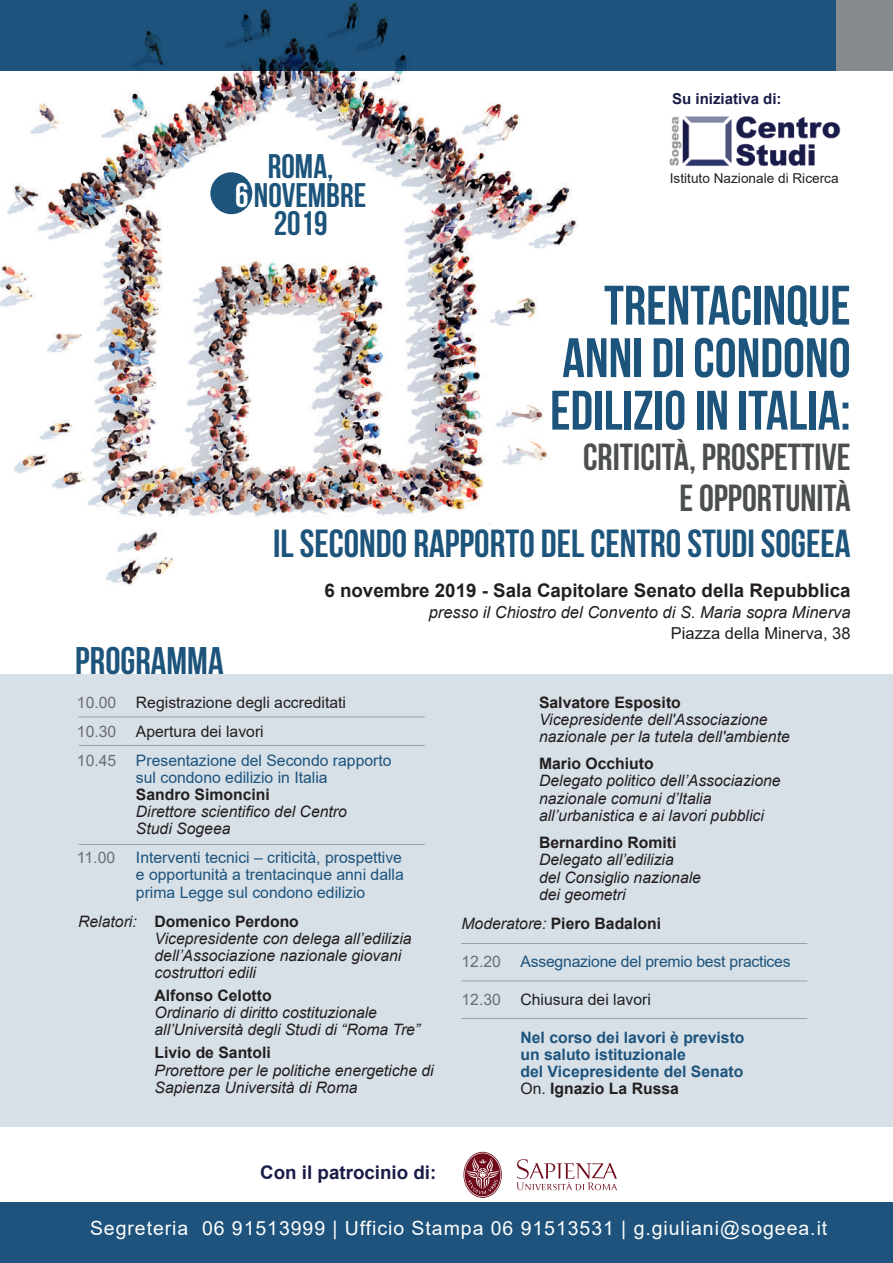
<style>
.page{position:relative;width:893px;height:1263px;background:#fff}
.page>*{position:absolute;margin:0;border:0;box-sizing:border-box;transform-origin:0 0}
.t1{font:700 55.5px/52.5px "Bebas Neue";color:#1c547b;text-align:justify}
.t2{font:700 39px "Bebas Neue";color:#1c547b}
.t3{font:700 38.4px "Bebas Neue";color:#1c547b}
.t4{font:700 37.5px/40.5px "Bebas Neue";color:#4b4f4e;text-align:right}
.t5{font:700 33.9px/28.5px "Bebas Neue";color:#1c547b;text-align:center}
.t6{font:19.5px "Arial";letter-spacing:.05em;color:#fffefd}
.t7{font:700 18.75px "Arial";color:#231f20}
.t8{font:700 18.75px "Arial";color:#191c48}
.t9{font:italic 16.5px "Arial";color:#231f20}
.t10{font:16.5px "Arial";color:#231f20}
.t11{font:italic 15.75px/17.1px "Arial";color:#231f20}
.t12{font:15.75px/17.1px "Arial";color:#1d537c;text-align:justify}
.t13{font:15.75px/29.1px "Arial";color:#231f20}
.t14{font:700 15.75px "Arial";color:#231f20}
.t15{font:700 15.75px/17.1px "Arial";color:#1d537c}
.t16{font:15.75px "Arial";color:#6c6d70}
.t17{font:700 15px "Arial";color:#191c48}
.t18{font:13.65px "Arial";color:#231f20}
.s1{color:#fff}
.s2{color:#6c6d70}
.s3{color:#1d537c}
.s4{font-weight:700;font-style:normal}
.s5{font-weight:400;font-style:italic}
.s6{font-weight:400;color:#231f20}
.s7{color:#231f20}
</style>
<div class="page">
<div style="left:0;top:674px;width:893px;height:452px;background:#d7e0e7"></div>
<div style="left:821px;top:0;width:72px;height:70px;background:#868a8c"></div>
<div style="left:0;top:0;width:836px;height:70px;background:#1d537c"></div>
<img style="left:0;top:2px;width:634px;height:584px">
<div style="left:0;top:1202px;width:893px;height:61px;background:#1d537c"></div>
<img style="left:669px;top:116px;width:172px;height:50px">
<div style="left:210px;top:172px;width:42px;height:42px;background:#1c547b;border-radius:50%"></div>
<svg style="left:463px;top:1152px;width:39px;height:46px"></svg>
<svg style="left:516px;top:1159px;width:101px;height:31px"></svg>
<svg style="left:464px;top:1153px;width:37px;height:44px"></svg>
<div style="left:245px;top:525px;width:310px;height:108px;background:#fff"></div>
<hr style="left:79px;top:716px;width:346px;height:1px;background:#9d9fa2">
<hr style="left:79px;top:745px;width:346px;height:1px;background:#9d9fa2">
<hr style="left:79px;top:844px;width:346px;height:1px;background:#9d9fa2">
<hr style="left:461px;top:943px;width:346px;height:1px;background:#9d9fa2">
<hr style="left:461px;top:980px;width:346px;height:1px;background:#9d9fa2">
<hr style="left:461px;top:1018px;width:346px;height:1px;background:#9d9fa2">
<h3 class="t5" style="left:235px;top:152px;width:133px">ROMA,<br><span class="s1">6</span> NOVEMBRE<br>2019</h3>
<p class="t17" style="left:672px;top:88px;width:111px">Su iniziativa di:</p>
<p class="t18" style="left:670px;top:169px;width:170px">Istituto Nazionale di Ricerca</p>
<h3 class="t3" style="left:75px;top:640px;width:150px">PROGRAMMA</h3>
<h1 class="t1" style="left:550px;top:278px;width:302px;text-indent:54px">TRENTACINQUE ANNI DI CONDONO EDILIZIO IN ITALIA:</h1>
<h3 class="t4" style="left:583px;top:436px;width:269px">CRITICITÀ, PROSPETTIVE<br>E OPPORTUNITÀ</h3>
<h2 class="t2" style="left:273px;top:522px;width:579px">IL SECONDO RAPPORTO DEL CENTRO STUDI SOGEEA</h2>
<p class="t7" style="left:324px;top:577px;width:528px">6 novembre 2019 - Sala Capitolare Senato della Repubblica</p>
<p class="t9" style="left:429px;top:602px;width:423px">presso il Chiostro del Convento di S. Maria sopra Minerva</p>
<p class="t10" style="left:671px;top:622px;width:181px">Piazza della Minerva, 38</p>
<p class="t13" style="left:77px;top:687px;width:316px"><span class="s2">10.00</span> Registrazione degli accreditati<br><span class="s2">10.30</span> Apertura dei lavori<br><span class="s2">10.45</span> <span class="s3">Presentazione del Secondo rapporto</span></p>
<p class="t12" style="left:136px;top:769px;width:193px">sul condono edilizio in Italia</p>
<p class="t14" style="left:136px;top:783px;width:135px">Sandro Simoncini</p>
<p class="t11" style="left:136px;top:803px;width:212px">Direttore scientifico del Centro<br>Studi Sogeea</p>
<p class="t16" style="left:77px;top:847px;width:40px">11.00</p>
<p class="t12" style="left:136px;top:849px;width:269px">Interventi tecnici – criticità, prospettive e opportunità a trentacinque anni dalla prima Legge sul condono edilizio</p>
<p class="t11" style="left:155px;top:913px;width:259px;text-indent:-76px">Relatori: <span class="s4">Domenico Perdono<br></span>Vicepresidente con delega all’edilizia dell’Associazione nazionale giovani costruttori edili</p>
<p class="t14" style="left:155px;top:984px;width:119px">Alfonso Celotto</p>
<p class="t11" style="left:155px;top:1004px;width:267px">Ordinario di diritto costituzionale all’Università degli Studi di “Roma Tre”</p>
<p class="t14" style="left:155px;top:1042px;width:118px">Livio de Santoli</p>
<p class="t11" style="left:155px;top:1062px;width:281px">Prorettore per le politiche energetiche di<br>Sapienza Università di Roma</p>
<p class="t8" style="left:260px;top:1159px;width:178px">Con il patrocinio di:</p>
<p class="t14" style="left:539px;top:691px;width:143px">Salvatore Esposito</p>
<p class="t11" style="left:539px;top:711px;width:252px">Vicepresidente dell'Associazione nazionale per la tutela dell'ambiente</p>
<p class="t14" style="left:539px;top:753px;width:116px">Mario Occhiuto</p>
<p class="t11" style="left:539px;top:773px;width:243px">Delegato politico dell’Associazione nazionale comuni d’Italia all’urbanistica e ai lavori pubblici</p>
<p class="t14" style="left:539px;top:832px;width:139px">Bernardino Romiti</p>
<p class="t11" style="left:539px;top:851px;width:163px">Delegato all’edilizia<br>del Consiglio nazionale dei geometri</p>
<p class="t14" style="left:461px;top:912px;width:201px"><span class="s5">Moderatore:</span> Piero Badaloni</p>
<p class="t12" style="left:461px;top:953px;width:331px"><span class="s2">12.20</span> Assegnazione del premio best practices</p>
<p class="t13" style="left:461px;top:985px;width:191px"><span class="s2">12.30</span> Chiusura dei lavori</p>
<p class="t15" style="left:520px;top:1029px;width:226px">Nel corso dei lavori è previsto un saluto istituzionale<br>del Vicepresidente del Senato<br><span class="s6">On.</span> <span class="s7">Ignazio La Russa</span></p>
<p class="t6" style="left:90px;top:1215px;width:739px">Segreteria 06 91513999 | Ufficio Stampa 06 91513531 | g.giuliani@sogeea.it</p>
</div>
